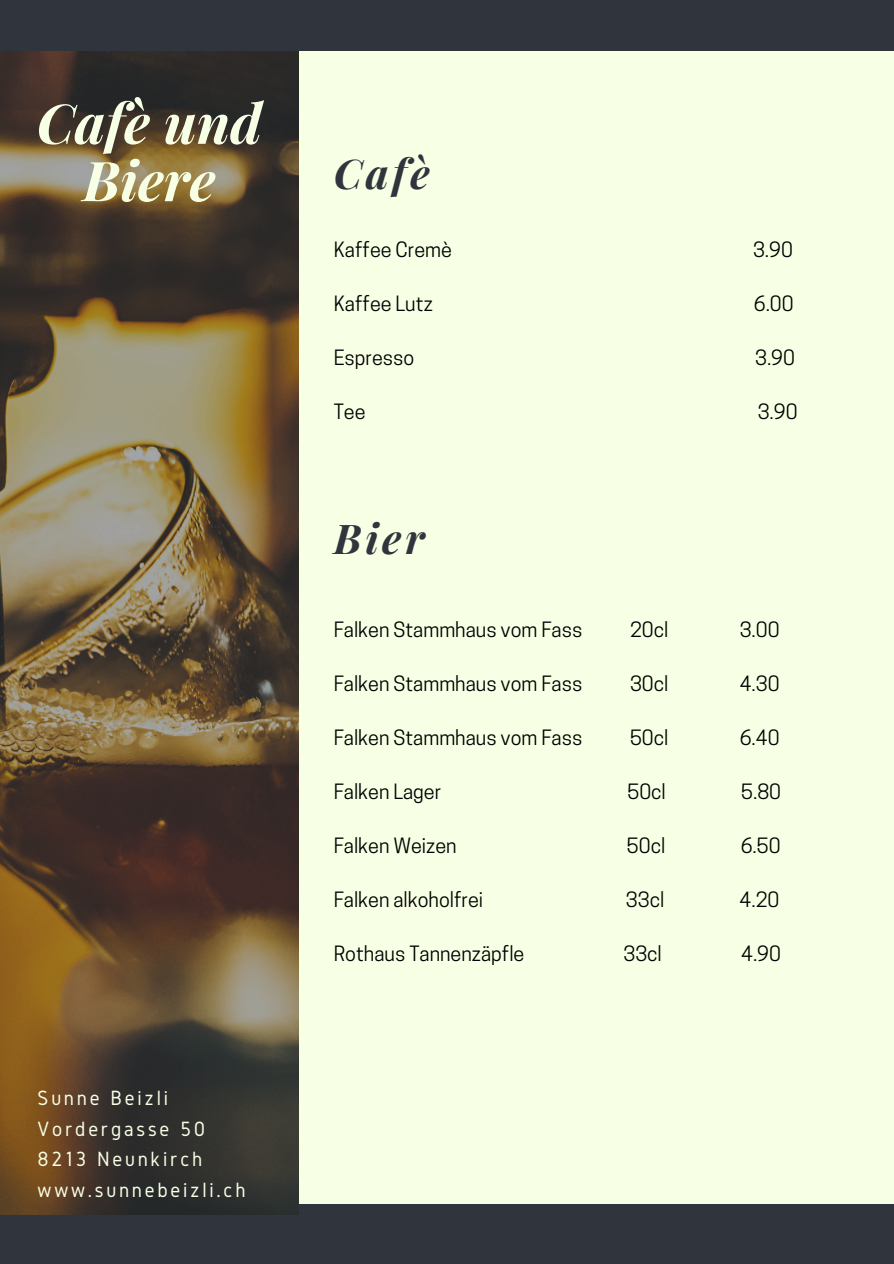
<style>
.page{position:relative;width:894px;height:1264px;background:#fff}
.page>*{position:absolute;margin:0;border:0;box-sizing:border-box;transform-origin:0 0}
.t1{font:italic 700 54.9px/57.3px "Playfair Display";color:#f7ffe5;text-align:center}
.t2{font:italic 700 41.1px "Playfair Display";letter-spacing:.09em;color:#30353d}
.t3{font:21.45px "Gidole";letter-spacing:.13em;color:#f7ffe5}
.t4{font:19.8px "Cooper Hewitt";color:#000}
</style>
<div class="page">
<div style="left:0;top:0;width:893px;height:1263px;background:#30353d"></div>
<img style="left:0;top:51px;width:298px;height:1163px">
<div style="left:299px;top:51px;width:594px;height:1152px;background:#f7ffe5"></div>
<p class="t1" style="left:37px;top:92px;width:227px">Cafè und<br>Biere</p>
<h1 class="t3" style="left:38px;top:1086px;width:132px">Sunne Beizli</h1>
<h2 class="t3" style="left:38px;top:1116px;width:169px">Vordergasse 50</h2>
<h3 class="t3" style="left:38px;top:1147px;width:166px">8213 Neunkirch</h3>
<h3 class="t3" style="left:38px;top:1178px;width:209px">www.sunnebeizli.ch</h3>
<h3 class="t2" style="left:333px;top:144px;width:97px">Cafè</h3>
<h3 class="t4" style="left:333px;top:242px;width:120px">Kaffee Cremè</h3>
<h3 class="t4" style="left:752px;top:242px;width:41px">3.90</h3>
<h2 class="t4" style="left:333px;top:296px;width:101px">Kaffee Lutz</h2>
<h2 class="t4" style="left:753px;top:296px;width:41px">6.00</h2>
<h3 class="t4" style="left:333px;top:350px;width:82px">Espresso</h3>
<h3 class="t4" style="left:755px;top:350px;width:41px">3.90</h3>
<h3 class="t4" style="left:333px;top:404px;width:33px">Tee</h3>
<h3 class="t4" style="left:757px;top:404px;width:41px">3.90</h3>
<h3 class="t2" style="left:333px;top:510px;width:92px">Bier</h3>
<h3 class="t4" style="left:333px;top:622px;width:250px">Falken Stammhaus vom Fass</h3>
<h3 class="t4" style="left:630px;top:622px;width:40px">20cl</h3>
<h3 class="t4" style="left:739px;top:622px;width:41px">3.00</h3>
<h3 class="t4" style="left:333px;top:676px;width:250px">Falken Stammhaus vom Fass</h3>
<h3 class="t4" style="left:630px;top:676px;width:40px">30cl</h3>
<h3 class="t4" style="left:739px;top:676px;width:41px">4.30</h3>
<h3 class="t4" style="left:333px;top:730px;width:250px">Falken Stammhaus vom Fass</h3>
<h3 class="t4" style="left:630px;top:730px;width:40px">50cl</h3>
<h3 class="t4" style="left:739px;top:730px;width:41px">6.40</h3>
<h3 class="t4" style="left:333px;top:784px;width:109px">Falken Lager</h3>
<h3 class="t4" style="left:627px;top:784px;width:40px">50cl</h3>
<h3 class="t4" style="left:741px;top:784px;width:41px">5.80</h3>
<p class="t4" style="left:333px;top:838px;width:124px">Falken Weizen</p>
<p class="t4" style="left:626px;top:838px;width:40px">50cl</p>
<p class="t4" style="left:740px;top:838px;width:41px">6.50</p>
<p class="t4" style="left:333px;top:892px;width:151px">Falken alkoholfrei</p>
<p class="t4" style="left:625px;top:892px;width:40px">33cl</p>
<p class="t4" style="left:739px;top:892px;width:41px">4.20</p>
<p class="t4" style="left:333px;top:946px;width:192px">Rothaus Tannenzäpfle</p>
<p class="t4" style="left:623px;top:946px;width:40px">33cl</p>
<p class="t4" style="left:741px;top:946px;width:41px">4.90</p>
</div>
